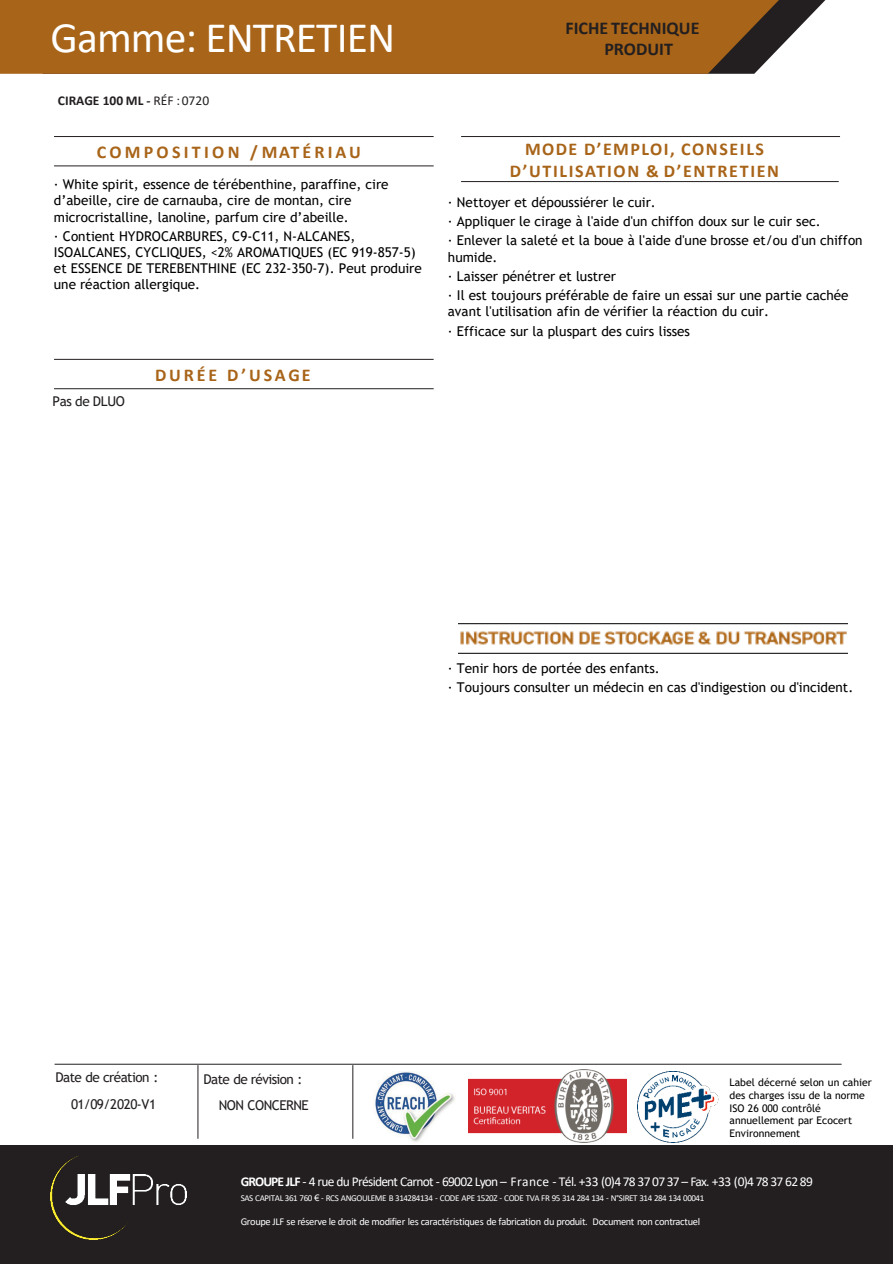
<style>
.page{position:relative;width:893px;height:1264px;background:#fff}
.page>*{position:absolute;margin:0;border:0;box-sizing:border-box;transform-origin:0 0}
.t1{font:43.5px "Calibri";letter-spacing:-.02em;color:#fff}
.t2{font:700 18px "Calibri";letter-spacing:.095em;color:#a86418}
.t3{font:700 18px/21.6px "Calibri";color:#231f20}
.t4{font:700 18px "Calibri";letter-spacing:.175em;color:#a86418}
.t5{font:700 18px "Calibri";letter-spacing:.155em;color:#a86418}
.t6{font:13.5px/16.2px "Trebuchet MS";color:#000}
.t7{font:13.5px "Calibri";letter-spacing:-.055em;color:#fff}
.t8{font:13.5px "Trebuchet MS";letter-spacing:-.04em;color:#231f20}
.t9{font:700 13.5px "Calibri";color:#231f20}
.t10{font:10.5px "Calibri";letter-spacing:-.03em;color:#fff}
.t11{font:10.5px/12.6px "Trebuchet MS";letter-spacing:.005em;color:#000}
.t12{font:9px "Calibri";letter-spacing:-.045em;color:#fff}
.s1{font-weight:400}
.s2{font-weight:700}
.s3{font-family:"Arial"}
</style>
<div class="page">
<div style="left:0;top:1144px;width:892px;height:119px;background:#231f20"></div>
<hr style="left:54px;top:136px;width:379px;height:1px;background:#231f20">
<hr style="left:54px;top:359px;width:379px;height:1px;background:#231f20">
<hr style="left:54px;top:165px;width:379px;height:1px;background:#231f20">
<hr style="left:54px;top:388px;width:379px;height:1px;background:#231f20">
<hr style="left:461px;top:136px;width:379px;height:1px;background:#231f20">
<hr style="left:461px;top:181px;width:377px;height:1px;background:#231f20">
<svg style="left:778px;top:0;width:47px;height:49px"></svg>
<div style="left:0;top:0;width:778px;height:74px;background:#a86418"></div>
<hr style="left:55px;top:1063px;width:786px;height:1px;background:#231f20">
<hr style="left:197px;top:1064px;width:1px;height:74px;background:#231f20">
<hr style="left:352px;top:1064px;width:1px;height:74px;background:#231f20">
<img style="left:469px;top:1069px;width:157px;height:73px">
<img style="left:375px;top:1071px;width:80px;height:71px">
<img style="left:637px;top:1071px;width:81px;height:71px">
<img style="left:50px;top:1156px;width:136px;height:82px">
<img style="left:458px;top:623px;width:389px;height:30px">
<h2 class="t1" style="left:50px;top:8px;width:346px">Gamme: ENTRETIEN</h2>
<p class="t9" style="left:58px;top:91px;width:153px">CIRAGE 100 ML - <span class="s1">RÉF :0720</span></p>
<p class="t4" style="left:97px;top:139px;width:266px">COMPOSITION / MATÉRIAU</p>
<p class="t6" style="left:54px;top:176px;width:336px">· White spirit, essence de térébenthine, paraffine, cire d’abeille, cire de carnauba, cire de montan, cire microcristalline, lanoline, parfum cire d’abeille.</p>
<p class="t6" style="left:54px;top:227px;width:369px">· Contient HYDROCARBURES, C9-C11, N-ALCANES, ISOALCANES, CYCLIQUES, &lt;2% AROMATIQUES (EC 919-857-5) et ESSENCE DE TEREBENTHINE (EC 232-350-7). Peut produire une réaction allergique.</p>
<p class="t8" style="left:52px;top:392px;width:74px">Pas de DLUO</p>
<p class="t5" style="left:155px;top:362px;width:157px">DURÉE D’USAGE</p>
<p class="t3" style="left:604px;top:17px;width:97px;text-indent:-39px">FICHE TECHNIQUE<br>PRODUIT</p>
<p class="t2" style="left:525px;top:136px;width:240px">MODE D’EMPLOI, CONSEILS</p>
<p class="t2" style="left:510px;top:158px;width:271px">D’UTILISATION &amp; D’ENTRETIEN</p>
<p class="t6" style="left:448px;top:192px;width:416px;line-height:19.2px">· Nettoyer et dépoussiérer le cuir.<br>· Appliquer le cirage à l'aide d'un chiffon doux sur le cuir sec.<br>· Enlever la saleté et la boue à l'aide d'une brosse et/ou d'un chiffon</p>
<p class="t6" style="left:448px;top:247px;width:402px;line-height:19.2px">humide.<br>· Laisser pénétrer et lustrer<br>· Il est toujours préférable de faire un essai sur une partie cachée</p>
<p class="t6" style="left:448px;top:302px;width:322px;line-height:19.2px">avant l'utilisation afin de vérifier la réaction du cuir. · Efficace sur la pluspart des cuirs lisses</p>
<p class="t6" style="left:448px;top:658px;width:407px;line-height:19px">· Tenir hors de portée des enfants.<br>· Toujours consulter un médecin en cas d'indigestion ou d'incident.</p>
<p class="t8" style="left:55px;top:1068px;width:105px">Date de création :</p>
<p class="t8" style="left:203px;top:1069px;width:100px">Date de révision :</p>
<p class="t8" style="left:71px;top:1095px;width:87px">01/09/2020-V1</p>
<p class="t8" style="left:219px;top:1095px;width:92px">NON CONCERNE</p>
<p class="t11" style="left:729px;top:1076px;width:144px">Label décerné selon un cahier des charges issu de la norme<br>ISO 26 000 contrôlé annuellement par Ecocert<br>Environnement</p>
<p class="t7" style="left:241px;top:1171px;width:573px"><span class="s2">GROUPE JLF</span> - 4 rue du Président Carnot - 69002 Lyon – France - Tél. +33 (0)4 78 37 07 37 – Fax. +33 (0)4 78 37 62 89</p>
<p class="t12" style="left:241px;top:1191px;width:465px">SAS CAPITAL 361 760 <span class="s3">€</span> - RCS ANGOULEME B 314284134 - CODE APE 1520Z - CODE TVA FR 95 314 284 134 - N°SIRET 314 284 134 00041</p>
<p class="t10" style="left:241px;top:1214px;width:461px">Groupe JLF se réserve le droit de modifier les caractéristiques de fabrication du produit. Document non contractuel</p>
</div>
